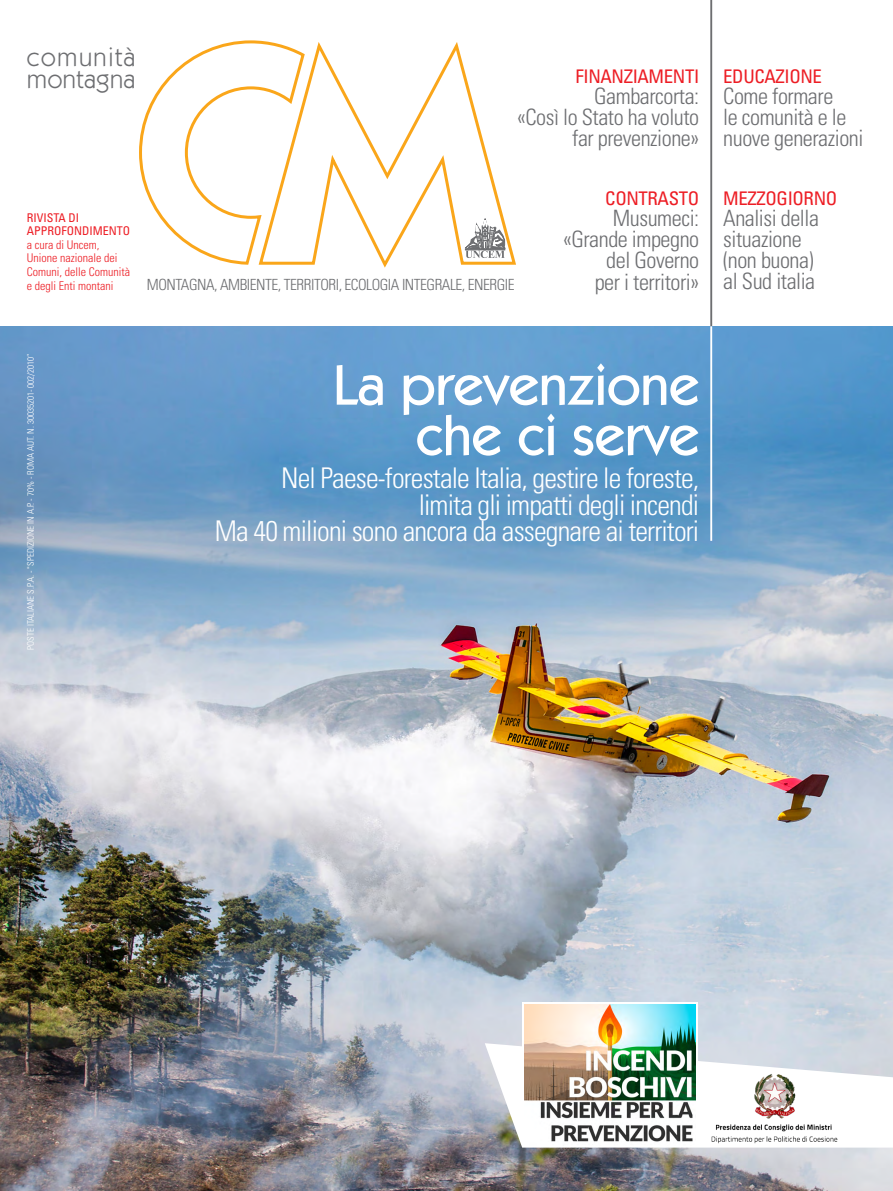
<style>
.page{position:relative;width:893px;height:1191px;background:#fff}
.page>*{position:absolute;margin:0;border:0;box-sizing:border-box;transform-origin:0 0}
.t1{font:500 57px/50.2px "Kabel IT Cby BT";color:#fff;text-align:right}
.t2{font:300 condensed 28.5px/26.2px "Univers";letter-spacing:-.03em;color:#fff;text-align:right}
.t3{font:26.25px/21.9px "ITC Kabel Std";letter-spacing:.035em;color:#6d6e71}
.t4{font:300 condensed 22.5px/21px "Univers";letter-spacing:-.02em;color:#6d6e71}
.t5{font:condensed 18.75px "Univers";letter-spacing:-.02em;color:#ed1d24}
.t6{font:300 condensed 15.45px "Univers";letter-spacing:-.03em;color:#6d6e71}
.t7{font:300 condensed 12px/13.5px "Univers";color:#ed1d24}
.t8{font:condensed 12px/13.5px "Univers";color:#ed1d24}
.t9{font:300 condensed 9px "Univers";color:#fff}
</style>
<div class="page">
<img style="left:0;top:326px;width:893px;height:865px">
<svg style="left:306px;top:42px;width:210px;height:226px"></svg>
<svg style="left:139px;top:40px;width:167px;height:225px"></svg>
<hr style="left:710px;top:0;width:2px;height:326px;background:#6d6e71">
<svg style="left:465px;top:218px;width:41px;height:40px"></svg>
<hr style="left:710px;top:326px;width:2px;height:215px;background:#fff">
<svg style="left:485px;top:1043px;width:408px;height:104px"></svg>
<svg style="left:522px;top:1002px;width:176px;height:143px"></svg>
<img style="left:525px;top:1004px;width:170px;height:141px">
<img style="left:708px;top:1069px;width:132px;height:88px">
<p class="t3" style="left:27px;top:47px;width:110px">comunità montagna</p>
<p class="t5" style="left:576px;top:64px;width:125px">FINANZIAMENTI</p>
<p class="t4" style="left:517px;top:86px;width:184px;text-align:right">Gambarcorta:<br>«Così lo Stato ha voluto far prevenzione»</p>
<p class="t8" style="left:27px;top:211px;width:105px">RIVISTA DI<br>APPROFONDIMENTO</p>
<p class="t7" style="left:27px;top:238px;width:105px">a cura di Uncem,<br>Unione nazionale dei<br>Comuni, delle Comunità e degli Enti montani</p>
<p class="t6" style="left:147px;top:275px;width:369px">MONTAGNA, AMBIENTE, TERRITORI, ECOLOGIA INTEGRALE, ENERGIE</p>
<p class="t5" style="left:605px;top:187px;width:95px">CONTRASTO</p>
<p class="t4" style="left:563px;top:208px;width:138px;text-align:right">Musumeci: «Grande impegno del Governo<br>per i territori»</p>
<p class="t9" style="left:25px;top:649px;width:298px;rotate:-90deg">POSTE ITALIANE S.P.A. - "SPEDIZIONE IN A.P. - 70% - ROMA AUT. N. 30035201- 002/2010”</p>
<h1 class="t1" style="left:333px;top:359px;width:367px">La prevenzione che ci serve</h1>
<p class="t2" style="left:215px;top:465px;width:486px">Nel Paese-forestale Italia, gestire le foreste,<br>limita gli impatti degli incendi<br>Ma 40 milioni sono ancora da assegnare ai territori</p>
<p class="t5" style="left:723px;top:64px;width:100px">EDUCAZIONE</p>
<p class="t4" style="left:723px;top:86px;width:142px">Come formare<br>le comunità e le nuove generazioni</p>
<p class="t5" style="left:723px;top:187px;width:115px">MEZZOGIORNO</p>
<p class="t4" style="left:723px;top:208px;width:97px">Analisi della situazione (non buona) al Sud italia</p>
</div>
